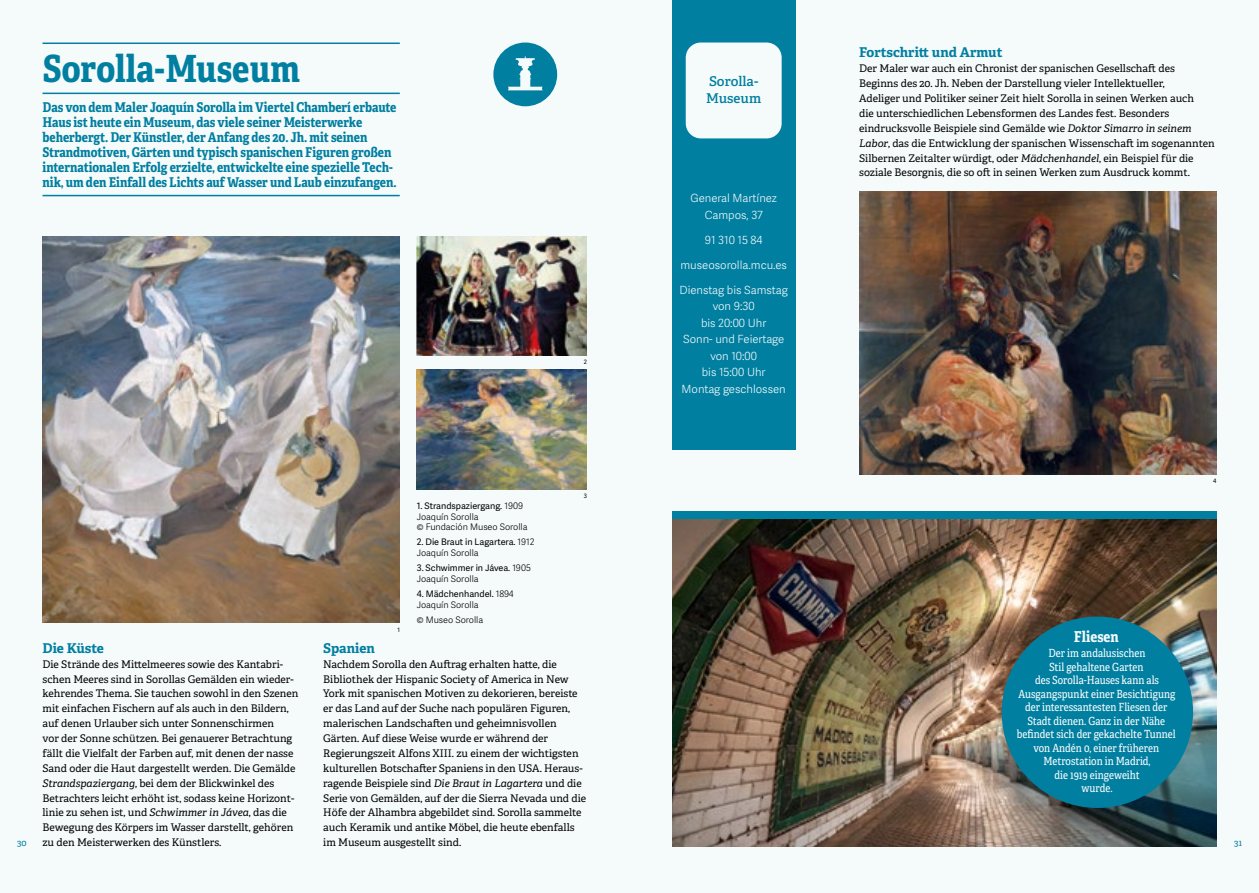
<style>
.page{position:relative;width:1259px;height:893px;background:#f5fafa}
.page>*{position:absolute;margin:0;border:0;box-sizing:border-box;transform-origin:0 0}
.t1{font:700 37.5px "Adelle Condensed";color:#007fa1}
.t2{font:700 15px "Adelle Condensed";color:#f5fafa}
.t3{font:700 13.5px/15px "Adelle Condensed";letter-spacing:-.005em;color:#007fa1}
.t4{font:700 13.5px "Adelle";color:#007fa1}
.t5{font:600 13.5px/16.2px "Adelle";color:#007fa1}
.t6{font:11.25px/13.5px "Adelle Condensed";color:#f5fafa;text-align:center}
.t7{font:300 11.25px/16.5px "Adelle Sans";color:#f5fafa;text-align:center}
.t8{font:10.5px/14.9px "Adelle";color:#000}
.t9{font:300 9px/10.8px "Adelle Sans";color:#000}
.t10{font:9px/10.8px "Adelle Sans";color:#000}
.t11{font:9px "Adelle";color:#007fa1}
.t12{font:6px "Adelle Sans";color:#000}
.s1{font-weight:400}
.s2{font-weight:300}
.s3{font-style:italic}
</style>
<div class="page">
<hr style="left:43px;top:93px;width:357px;height:1px;background:#007fa1">
<hr style="left:43px;top:43px;width:357px;height:1px;background:#007fa1">
<hr style="left:43px;top:195px;width:357px;height:1px;background:#007fa1">
<img style="left:43px;top:236px;width:357px;height:387px">
<img style="left:417px;top:236px;width:170px;height:119px">
<img style="left:417px;top:370px;width:170px;height:119px">
<svg style="left:493px;top:43px;width:64px;height:63px"></svg>
<img style="left:672px;top:519px;width:544px;height:327px">
<div style="left:1001px;top:617px;width:192px;height:191px;background:#007fa1;border-radius:50%"></div>
<div style="left:672px;top:0;width:123px;height:449px;background:#007fa1"></div>
<div style="left:686px;top:43px;width:95px;height:95px;background:#f5fafa;border-radius:15px"></div>
<img style="left:859px;top:191px;width:357px;height:283px">
<div style="left:672px;top:512px;width:544px;height:7px;background:#007fa1"></div>
<h1 class="t1" style="left:43px;top:41px;width:259px">Sorolla-Museum</h1>
<p class="t3" style="left:43px;top:99px;width:356px">Das von dem Maler Joaquín Sorolla im Viertel Chamberí erbaute Haus ist heute ein Museum, das viele seiner Meisterwerke beherbergt. Der Künstler, der Anfang des 20. Jh. mit seinen Strandmotiven, Gärten und typisch spanischen Figuren großen internationalen Erfolg erzielte, entwickelte eine spezielle Tech&shy;nik, um den Einfall des Lichts auf Wasser und Laub einzufangen.</p>
<p class="t12" style="left:584px;top:357px;width:5px">2</p>
<p class="t9" style="left:417px;top:500px;width:112px"><span class="s1">1. Strandspaziergang.</span> 1909<br>Joaquín Sorolla<br>© Fundación Museo Sorolla</p>
<p class="t10" style="left:417px;top:536px;width:119px">2. Die Braut in Lagartera. <span class="s2">1912<br>Joaquín Sorolla</span></p>
<p class="t10" style="left:417px;top:562px;width:115px">3. Schwimmer in Jávea. <span class="s2">1905<br>Joaquín Sorolla</span></p>
<p class="t9" style="left:417px;top:588px;width:98px"><span class="s1">4. Mädchenhandel.</span> 1894<br>Joaquín Sorolla</p>
<p class="t9" style="left:417px;top:614px;width:68px">© Museo Sorolla</p>
<p class="t12" style="left:584px;top:491px;width:5px">3</p>
<p class="t5" style="left:706px;top:74px;width:57px">Sorolla-<br>Museum</p>
<p class="t7" style="left:690px;top:190px;width:88px">General Martínez<br>Campos, 37</p>
<p class="t7" style="left:705px;top:231px;width:59px">91 310 15 84</p>
<p class="t7" style="left:680px;top:256px;width:108px">museosorolla.mcu.es</p>
<p class="t7" style="left:679px;top:281px;width:110px">Dienstag bis Samstag von 9:30<br>bis 20:00 Uhr<br>Sonn- und Feiertage von 10:00<br>bis 15:00 Uhr<br>Montag geschlossen</p>
<p class="t4" style="left:859px;top:44px;width:145px">Fortschritt und Armut</p>
<p class="t8" style="left:859px;top:61px;width:357px">Der Maler war auch ein Chronist der spanischen Gesellschaft des Beginns des 20. Jh. Neben der Darstellung vieler Intellektueller,<br>Adeliger und Politiker seiner Zeit hielt Sorolla in seinen Werken auch<br>die unterschiedlichen Lebensformen des Landes fest. Besonders eindrucksvolle Beispiele sind Gemälde wie <span class="s3">Doktor Simarro in seinem Labor</span>, das die Entwicklung der spanischen Wissenschaft im sogenannten Silbernen Zeitalter würdigt, oder <span class="s3">Mädchenhandel</span>, ein Beispiel für die soziale Besorgnis, die so oft in seinen Werken zum Ausdruck kommt.</p>
<p class="t12" style="left:1213px;top:476px;width:5px">4</p>
<p class="t12" style="left:397px;top:625px;width:4px">1</p>
<h2 class="t2" style="left:1074px;top:625px;width:46px">Fliesen</h2>
<p class="t6" style="left:1017px;top:646px;width:160px">Der im andalusischen<br>Stil gehaltene Garten<br>des Sorolla-Hauses kann als<br>Ausgangspunkt einer Besichtigung der interessantesten Fliesen der<br>Stadt dienen. Ganz in der Nähe befindet sich der gekachelte Tunnel von Andén 0, einer früheren<br>Metrostation in Madrid,<br>die 1919 eingeweiht<br>wurde.</p>
<p class="t4" style="left:43px;top:639px;width:63px">Die Küste</p>
<p class="t8" style="left:43px;top:657px;width:257px">Die Strände des Mittelmeeres sowie des Kantabri&shy;schen Meeres sind in Sorollas Gemälden ein wieder&shy;kehrendes Thema. Sie tauchen sowohl in den Szenen mit einfachen Fischern auf als auch in den Bildern, auf denen Urlauber sich unter Sonnenschirmen<br>vor der Sonne schützen. Bei genauerer Betrachtung fällt die Vielfalt der Farben auf, mit denen der nasse Sand oder die Haut dargestellt werden. Die Gemälde <span class="s3">Strandspaziergang</span>, bei dem der Blickwinkel des Betrachters leicht erhöht ist, sodass keine Horizont&shy;linie zu sehen ist, und <span class="s3">Schwimmer in Jávea</span>, das die Bewegung des Körpers im Wasser darstellt, gehören zu den Meisterwerken des Künstlers.</p>
<p class="t4" style="left:323px;top:639px;width:53px">Spanien</p>
<p class="t8" style="left:323px;top:657px;width:264px">Nachdem Sorolla den Auftrag erhalten hatte, die Bibliothek der Hispanic Society of America in New York mit spanischen Motiven zu dekorieren, bereiste er das Land auf der Suche nach populären Figuren, malerischen Landschaften und geheimnisvollen Gärten. Auf diese Weise wurde er während der Regierungszeit Alfons XIII. zu einem der wichtigsten kulturellen Botschafter Spaniens in den USA. Heraus&shy;ragende Beispiele sind <span class="s3">Die Braut in Lagartera</span> und die Serie von Gemälden, auf der die Sierra Nevada und die Höfe der Alhambra abgebildet sind. Sorolla sammelte auch Keramik und antike Möbel, die heute ebenfalls im Museum ausgestellt sind.</p>
<p class="t11" style="left:17px;top:837px;width:11px">30</p>
<p class="t11" style="left:1234px;top:837px;width:9px">31</p>
</div>
